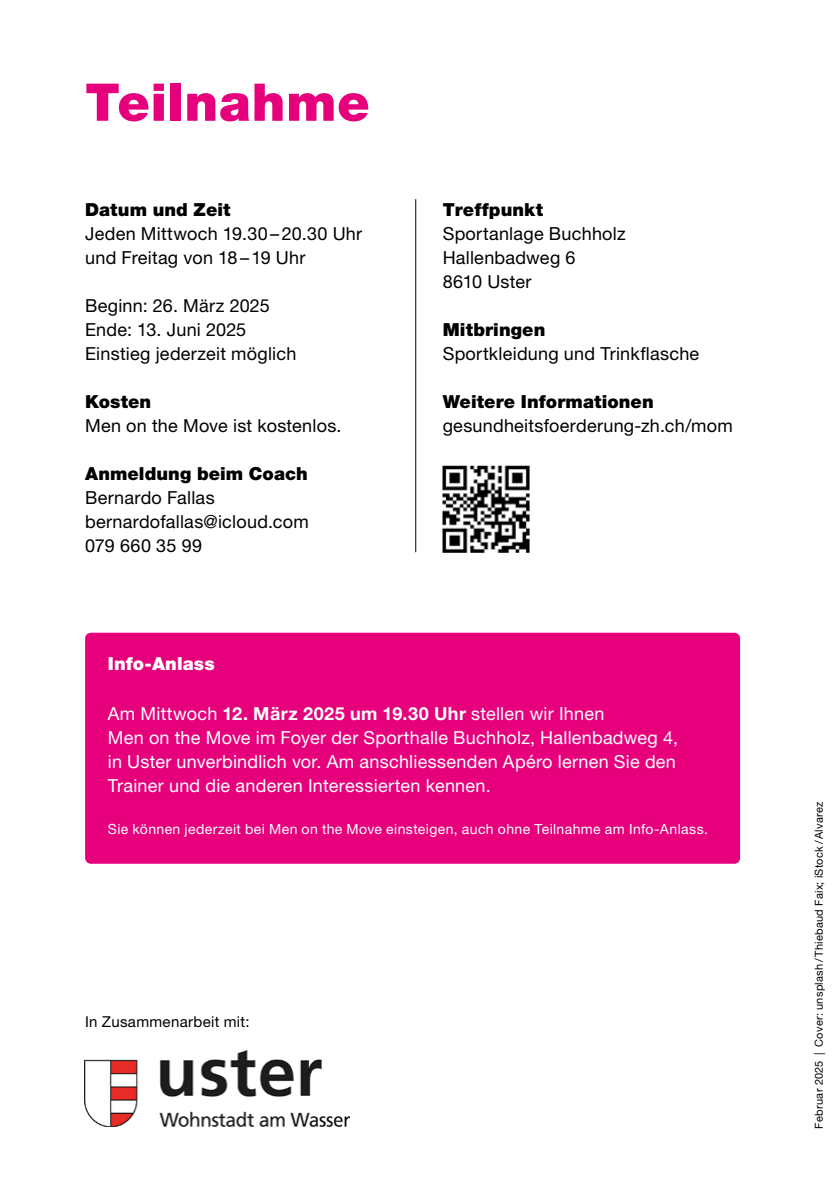
<style>
.page{position:relative;width:840px;height:1191px;background:#fff}
.page>*{position:absolute;margin:0;border:0;box-sizing:border-box;transform-origin:0 0}
.GDZH_Einladung_Uhrzeit{font:900 52px "Helvetica Neue LT Std";letter-spacing:.01em;color:#e6007c}
.GDZH_Einladung_Lauftext{font:18px/24px "Helvetica Neue LT Std";letter-spacing:.015em;color:#000}
.GDZH_Einladung_Lauftext-2{font:18px/24px "Helvetica Neue LT Std";letter-spacing:.015em;color:#fff}
.GDZH_Einladung_Lauftext-3{font:900 18px "Helvetica Neue LT Std";letter-spacing:.005em;color:#000}
.GDZH_Einladung_Zwischentitel{font:900 18px "Helvetica Neue LT Std";letter-spacing:.005em;color:#fff}
.Lauftext__Flattersatz{font:15px "Helvetica Neue LT Std";letter-spacing:.02em;color:#000}
.GDZH_Bildcredit{font:14px "Helvetica Neue LT Std";letter-spacing:.03em;color:#fff}
.GDZH_Bildcredit-2{font:11px "Helvetica Neue LT Std";letter-spacing:.025em;color:#000}
.s1{font-weight:700}
</style>
<div class="page">
<img style="left:85px;top:1050px;width:264px;height:77px">
<img style="left:442px;top:465px;width:88px;height:88px">
<hr style="left:415px;top:199px;width:1px;height:353px;background:#000">
<div style="left:85px;top:633px;width:654px;height:230px;background:#e6007c;border-radius:6px"></div>
<p class="GDZH_Einladung_Uhrzeit" style="left:85px;top:71px;width:286px">Teilnahme</p>
<p class="GDZH_Einladung_Lauftext-3" style="left:85px;top:199px;width:147px">Datum und Zeit</p>
<p class="GDZH_Einladung_Lauftext" style="left:85px;top:221px;width:278px">Jeden Mittwoch 19.30–20.30 Uhr und Freitag von 18–19 Uhr</p>
<p class="GDZH_Einladung_Lauftext" style="left:85px;top:293px;width:186px">Beginn: 26. März 2025</p>
<p class="GDZH_Einladung_Lauftext" style="left:85px;top:317px;width:162px">Ende: 13. Juni 2025</p>
<p class="GDZH_Einladung_Lauftext" style="left:85px;top:341px;width:213px">Einstieg jederzeit möglich</p>
<p class="GDZH_Einladung_Lauftext-3" style="left:85px;top:391px;width:68px">Kosten</p>
<p class="GDZH_Einladung_Lauftext" style="left:85px;top:413px;width:258px">Men on the Move ist kostenlos.</p>
<p class="GDZH_Einladung_Lauftext-3" style="left:85px;top:463px;width:224px">Anmeldung beim Coach</p>
<p class="GDZH_Einladung_Lauftext" style="left:85px;top:485px;width:131px">Bernardo Fallas</p>
<p class="GDZH_Einladung_Lauftext" style="left:85px;top:509px;width:225px">bernardofallas@icloud.com</p>
<p class="GDZH_Einladung_Lauftext" style="left:85px;top:533px;width:118px">079 660 35 99</p>
<p class="GDZH_Einladung_Lauftext-3" style="left:442px;top:199px;width:102px">Treffpunkt</p>
<p class="GDZH_Einladung_Lauftext" style="left:442px;top:221px;width:184px">Sportanlage Buchholz</p>
<p class="GDZH_Einladung_Lauftext" style="left:442px;top:245px;width:134px">Hallenbadweg 6</p>
<p class="GDZH_Einladung_Lauftext" style="left:442px;top:269px;width:90px">8610 Uster</p>
<p class="GDZH_Einladung_Lauftext-3" style="left:442px;top:319px;width:104px">Mitbringen</p>
<p class="GDZH_Einladung_Lauftext" style="left:442px;top:341px;width:258px">Sportkleidung und Trinkflasche</p>
<p class="GDZH_Einladung_Lauftext-3" style="left:442px;top:391px;width:212px">Weitere Informationen</p>
<p class="GDZH_Einladung_Lauftext" style="left:442px;top:413px;width:291px">gesundheitsfoerderung-zh.ch/mom</p>
<p class="GDZH_Einladung_Zwischentitel" style="left:108px;top:653px;width:108px">Info-Anlass</p>
<p class="GDZH_Einladung_Lauftext-2" style="left:108px;top:701px;width:571px">Am Mittwoch <span class="s1">12. März 2025 um 19.30 Uhr</span> stellen wir Ihnen<br>Men on the Move im Foyer der Sporthalle Buchholz, Hallenbadweg 4, in Uster unverbindlich vor. Am anschliessenden Apéro lernen Sie den Trainer und die anderen Interessierten kennen.</p>
<p class="GDZH_Bildcredit" style="left:108px;top:821px;width:601px">Sie können jederzeit bei Men on the Move einsteigen, auch ohne Teilnahme am Info-Anlass.</p>
<p class="Lauftext__Flattersatz" style="left:85px;top:1013px;width:166px">In Zusammenarbeit mit:</p>
<p class="GDZH_Bildcredit-2" style="left:812px;top:1128px;width:328px;rotate:-90deg">Februar 2025 | Cover: unsplash/Thiebaud Faix; iStock/Alvarez</p>
</div>
